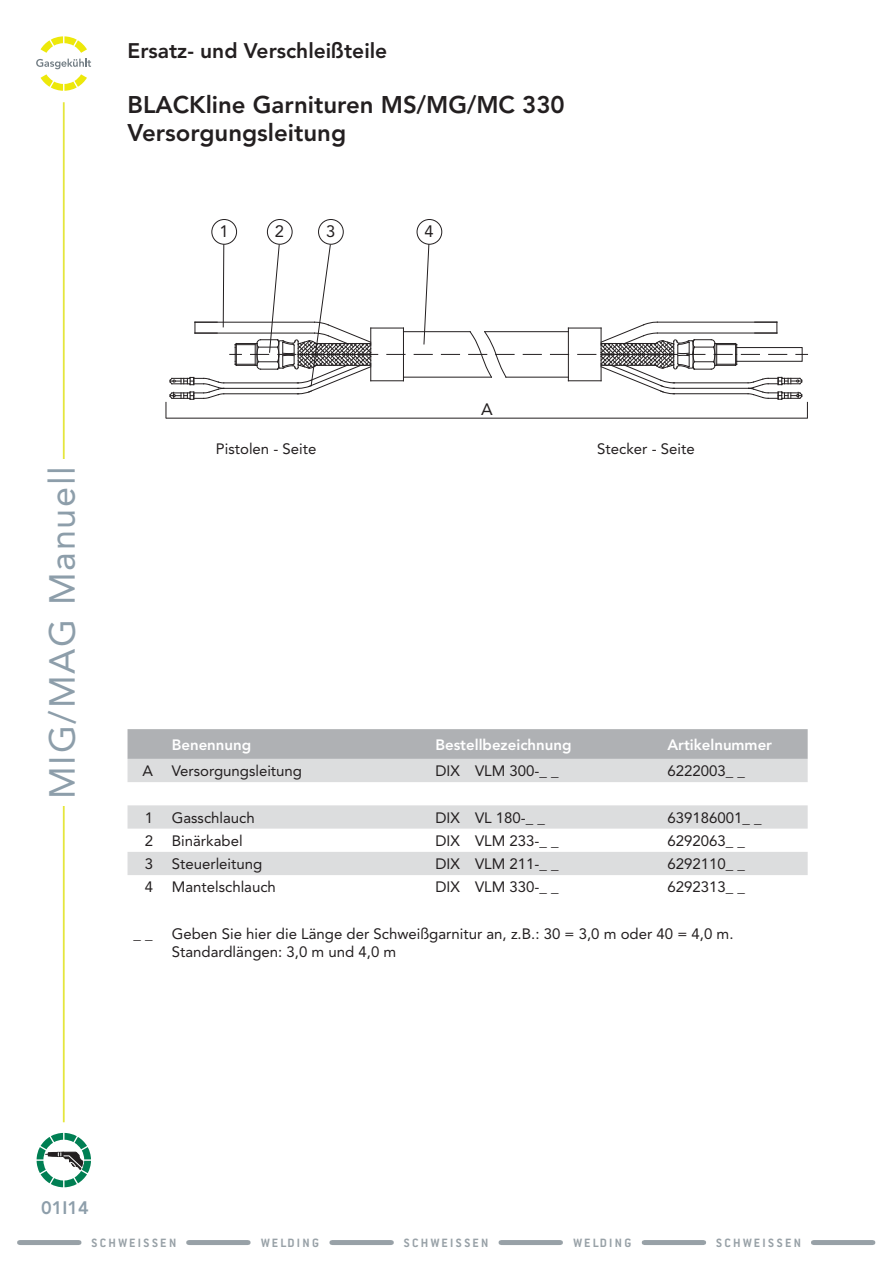
<style>
.page{position:relative;width:893px;height:1263px;background:#fff}
.page>*{position:absolute;margin:0;border:0;box-sizing:border-box;transform-origin:0 0}
.t1{font:36px "Avenir LT";letter-spacing:.05em;color:#8d9eaa}
.t2{font:800 24px/28.8px "Avenir LT";color:#231f20}
.t3{font:800 21px "Avenir LT";color:#231f20}
.t4{font:800 18px "Avenir LT";color:#8d9eaa}
.t5{font:16.5px "Avenir LT";color:#231f20}
.t6{font:15px/18px "Avenir LT";color:#231f20}
.t7{font:800 15px "Avenir LT";color:#fff}
.t8{font:700 13.2px "Conduit ITC";letter-spacing:.18em;color:#98a1a7}
</style>
<div class="page">
<svg style="left:36px;top:36px;width:55px;height:55px"></svg>
<svg style="left:329px;top:1240px;width:65px;height:5px"></svg>
<svg style="left:17px;top:1240px;width:64px;height:5px"></svg>
<svg style="left:186px;top:1240px;width:65px;height:5px"></svg>
<svg style="left:498px;top:1240px;width:65px;height:5px"></svg>
<svg style="left:642px;top:1240px;width:64px;height:5px"></svg>
<svg style="left:811px;top:1240px;width:64px;height:5px"></svg>
<hr style="left:63px;top:102px;width:2px;height:1020px;background:#e5e63d">
<div style="left:48px;top:459px;width:40px;height:347px;background:#fff"></div>
<svg style="left:37px;top:1133px;width:54px;height:54px"></svg>
<div style="left:128px;top:729px;width:680px;height:30px;background:#afb1b4"></div>
<svg style="left:128px;top:759px;width:680px;height:116px;fill:#dcddde"></svg>
<div style="left:211px;top:219px;width:26px;height:26px;border:1px solid #231f20;border-radius:50%"></div>
<div style="left:318px;top:219px;width:26px;height:26px;border:1px solid #231f20;border-radius:50%"></div>
<div style="left:417px;top:219px;width:25px;height:26px;border:1px solid #231f20;border-radius:50%"></div>
<svg style="left:423px;top:243px;width:7px;height:102px"></svg>
<div style="left:267px;top:219px;width:25px;height:26px;border:1px solid #231f20;border-radius:50%"></div>
<hr style="left:403px;top:328px;width:1px;height:53px;background:#231f20">
<hr style="left:568px;top:328px;width:1px;height:53px;background:#231f20">
<svg style="left:387px;top:354px;width:18px;height:1px"></svg>
<svg style="left:414px;top:354px;width:18px;height:1px"></svg>
<svg style="left:441px;top:354px;width:18px;height:1px"></svg>
<svg style="left:469px;top:331px;width:45px;height:47px"></svg>
<svg style="left:523px;top:354px;width:18px;height:1px"></svg>
<svg style="left:550px;top:354px;width:18px;height:1px"></svg>
<hr style="left:371px;top:381px;width:32px;height:1px;background:#231f20">
<hr style="left:371px;top:328px;width:32px;height:1px;background:#231f20">
<hr style="left:568px;top:328px;width:33px;height:1px;background:#231f20">
<hr style="left:568px;top:381px;width:33px;height:1px;background:#231f20">
<hr style="left:485px;top:331px;width:83px;height:1px;background:#231f20">
<hr style="left:403px;top:331px;width:67px;height:1px;background:#231f20">
<hr style="left:403px;top:377px;width:88px;height:1px;background:#231f20">
<hr style="left:506px;top:377px;width:62px;height:1px;background:#231f20">
<hr style="left:166px;top:418px;width:642px;height:1px;background:#231f20">
<svg style="left:166px;top:243px;width:212px;height:175px"></svg>
<svg style="left:578px;top:321px;width:230px;height:97px"></svg>
<h3 class="t3" style="left:128px;top:42px;width:261px">Ersatz- und Verschleißteile</h3>
<h2 class="t2" style="left:128px;top:92px;width:439px">BLACKline Garnituren MS/MG/MC 330<br>Versorgungsleitung</h2>
<p class="t5" style="left:219px;top:224px;width:11px">1</p>
<p class="t5" style="left:326px;top:224px;width:11px">3</p>
<p class="t5" style="left:425px;top:224px;width:11px">4</p>
<p class="t5" style="left:275px;top:224px;width:11px">2</p>
<p class="t5" style="left:481px;top:402px;width:13px">A</p>
<h1 class="t1" style="left:47px;top:799px;width:335px;rotate:-90deg">MIG/MAG Manuell</h1>
<p class="t6" style="left:216px;top:441px;width:102px">Pistolen - Seite</p>
<p class="t6" style="left:597px;top:441px;width:99px">Stecker - Seite</p>
<p class="t7" style="left:172px;top:738px;width:81px">Benennung</p>
<p class="t7" style="left:435px;top:738px;width:138px">Bestellbezeichnung</p>
<p class="t7" style="left:667px;top:738px;width:106px">Artikelnummer</p>
<p class="t6" style="left:142px;top:763px;width:12px">A</p>
<p class="t6" style="left:172px;top:763px;width:132px">Versorgungsleitung</p>
<p class="t6" style="left:435px;top:763px;width:125px">DIX VLM 300-_ _</p>
<p class="t6" style="left:667px;top:763px;width:79px">6222003_ _</p>
<p class="t6" style="left:145px;top:810px;width:10px">1</p>
<p class="t6" style="left:172px;top:810px;width:85px">Gasschlauch</p>
<p class="t6" style="left:435px;top:810px;width:111px">DIX VL 180-_ _</p>
<p class="t6" style="left:667px;top:810px;width:96px">639186001_ _</p>
<p class="t6" style="left:145px;top:833px;width:10px">2</p>
<p class="t6" style="left:172px;top:833px;width:72px">Binärkabel</p>
<p class="t6" style="left:435px;top:833px;width:125px">DIX VLM 233-_ _</p>
<p class="t6" style="left:667px;top:833px;width:79px">6292063_ _</p>
<p class="t6" style="left:145px;top:856px;width:10px">3</p>
<p class="t6" style="left:172px;top:856px;width:92px">Steuerleitung</p>
<p class="t6" style="left:435px;top:856px;width:125px">DIX VLM 211-_ _</p>
<p class="t6" style="left:667px;top:856px;width:79px">6292110_ _</p>
<p class="t6" style="left:145px;top:879px;width:10px">4</p>
<p class="t6" style="left:172px;top:879px;width:106px">Mantelschlauch</p>
<p class="t6" style="left:435px;top:879px;width:125px">DIX VLM 330-_ _</p>
<p class="t6" style="left:667px;top:879px;width:79px">6292313_ _</p>
<p class="t6" style="left:134px;top:926px;width:21px">_ _</p>
<p class="t6" style="left:172px;top:926px;width:563px">Geben Sie hier die Länge der Schweißgarnitur an, z.B.: 30 = 3,0 m oder 40 = 4,0 m.<br>Standardlängen: 3,0 m und 4,0 m</p>
<p class="t4" style="left:41px;top:1200px;width:49px">01I14</p>
<p class="t8" style="left:92px;top:1235px;width:86px">SCHWEISSEN</p>
<p class="t8" style="left:573px;top:1235px;width:59px">WELDING</p>
<p class="t8" style="left:261px;top:1235px;width:59px">WELDING</p>
<p class="t8" style="left:404px;top:1235px;width:86px">SCHWEISSEN</p>
<p class="t8" style="left:716px;top:1235px;width:86px">SCHWEISSEN</p>
</div>
